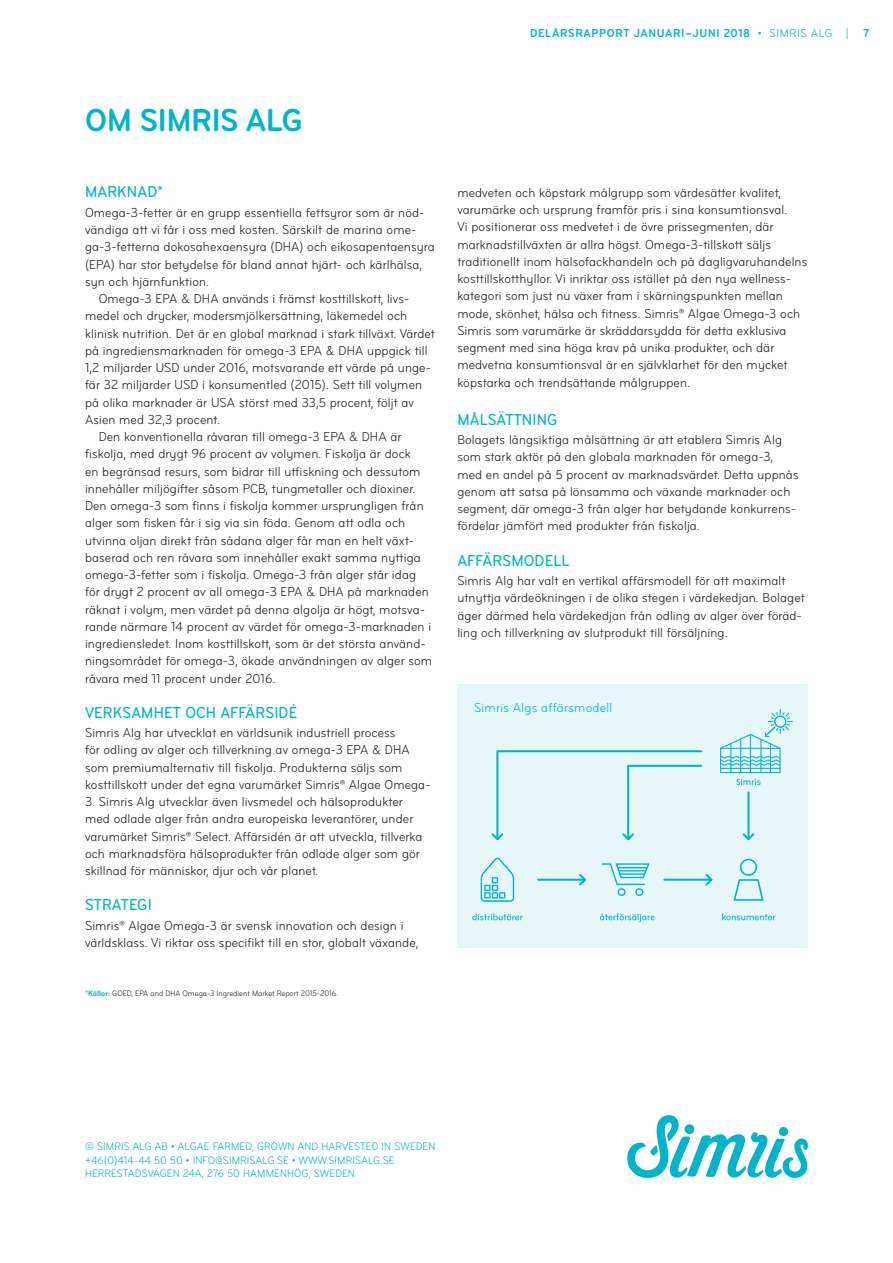
<style>
.page{position:relative;width:893px;height:1263px;background:#fff}
.page>*{position:absolute;margin:0;border:0;box-sizing:border-box;transform-origin:0 0}
.rubrik{font:700 condensed 33px "Bryant";color:#00b5cb}
.Mellanrubrik_11{font:500 condensed 16.5px "Bryant";letter-spacing:.01em;color:#00b5cb}
.brödtext_9_11_5{font:condensed 13.5px/17.2px "Bryant";letter-spacing:.01em;color:#231f20}
.Tabellformat{font:condensed 13.5px "Bryant";letter-spacing:.02em;color:#00b5cb}
.t1{font:700 condensed 12px "Bryant";letter-spacing:.055em;color:#00b5cb}
.brödtext_9_11_5-2{font:condensed 11.25px "Bryant";letter-spacing:.01em;color:#00b5cb}
.faktatext_bildtext{font:condensed 8.25px "Bryant";color:#231f20}
.s1{font-weight:400}
.s2{font-weight:700;color:#00b5cb}
</style>
<div class="page">
<svg style="left:627px;top:1115px;width:181px;height:63px"></svg>
<div style="left:457px;top:684px;width:351px;height:264px;background:#e7f6f8"></div>
<hr style="left:537px;top:879px;width:49px;height:2px;background:#00b5cb">
<svg style="left:579px;top:874px;width:7px;height:11px"></svg>
<hr style="left:663px;top:879px;width:49px;height:2px;background:#00b5cb">
<svg style="left:705px;top:874px;width:7px;height:11px"></svg>
<svg style="left:492px;top:750px;width:210px;height:90px"></svg>
<hr style="left:747px;top:791px;width:2px;height:49px;background:#00b5cb">
<svg style="left:743px;top:833px;width:11px;height:7px"></svg>
<svg style="left:481px;top:858px;width:33px;height:44px"></svg>
<svg style="left:602px;top:863px;width:47px;height:33px"></svg>
<hr style="left:619px;top:873px;width:26px;height:2px;background:#00b5cb">
<svg style="left:733px;top:859px;width:30px;height:42px"></svg>
<svg style="left:472px;top:913px;width:51px;height:7px"></svg>
<svg style="left:600px;top:913px;width:55px;height:9px"></svg>
<svg style="left:722px;top:913px;width:54px;height:7px"></svg>
<svg style="left:737px;top:779px;width:23px;height:6px"></svg>
<svg style="left:720px;top:709px;width:73px;height:64px"></svg>
<p class="t1" style="left:530px;top:25px;width:341px">DELÅRSRAPPORT JANUARI–JUNI 2018 <span class="s1">• SIMRIS ALG |</span> 7</p>
<p class="rubrik" style="left:85px;top:100px;width:219px">OM SIMRIS ALG</p>
<p class="Mellanrubrik_11" style="left:85px;top:182px;width:80px">MARKNAD*</p>
<p class="brödtext_9_11_5" style="left:85px;top:204px;width:351px">Omega-3-fetter är en grupp essentiella fettsyror som är nöd&shy;vändiga att vi får i oss med kosten. Särskilt de marina ome&shy;ga-3-fetterna dokosahexaensyra (DHA) och eikosapentaensyra (EPA) har stor betydelse för bland annat hjärt- och kärlhälsa, syn och hjärnfunktion.</p>
<p class="brödtext_9_11_5" style="left:85px;top:290px;width:351px;text-indent:14px">Omega-3 EPA &amp; DHA används i främst kosttillskott, livs&shy;medel och drycker, modersmjölkersättning, läkemedel och klinisk nutrition. Det är en global marknad i stark tillväxt. Värdet på ingrediensmarknaden för omega-3 EPA &amp; DHA uppgick till 1,2 miljarder USD under 2016, motsvarande ett värde på unge&shy;fär 32 miljarder USD i konsumentled (2015). Sett till volymen på olika marknader är USA störst med 33,5 procent, följt av Asien med 32,3 procent.</p>
<p class="brödtext_9_11_5" style="left:85px;top:428px;width:349px;text-indent:14px">Den konventionella råvaran till omega-3 EPA &amp; DHA är fiskolja, med drygt 96 procent av volymen. Fiskolja är dock<br>en begränsad resurs, som bidrar till utfiskning och dessutom innehåller miljögifter såsom PCB, tungmetaller och dioxiner.<br>Den omega-3 som finns i fiskolja kommer ursprungligen från alger som fisken får i sig via sin föda. Genom att odla och utvinna oljan direkt från sådana alger får man en helt växt&shy;baserad och ren råvara som innehåller exakt samma nyttiga omega-3-fetter som i fiskolja. Omega-3 från alger står idag för drygt 2 procent av all omega-3 EPA &amp; DHA på marknaden räknat i volym, men värdet på denna algolja är högt, motsva&shy;rande närmare 14 procent av värdet för omega-3-marknaden i ingrediensledet. Inom kosttillskott, som är det största använd&shy;ningsområdet för omega-3, ökade användningen av alger som råvara med 11 procent under 2016.</p>
<p class="Mellanrubrik_11" style="left:85px;top:702px;width:214px">VERKSAMHET OCH AFFÄRSIDÉ</p>
<p class="brödtext_9_11_5" style="left:85px;top:724px;width:312px">Simris Alg har utvecklat en världsunik industriell process</p>
<p class="brödtext_9_11_5" style="left:85px;top:741px;width:347px">för odling av alger och tillverkning av omega-3 EPA &amp; DHA som premiumalternativ till fiskolja. Produkterna säljs som kosttillskott under det egna varumärket Simris® Algae Omega-</p>
<p class="brödtext_9_11_5" style="left:85px;top:793px;width:339px">3. Simris Alg utvecklar även livsmedel och hälsoprodukter med odlade alger från andra europeiska leverantörer, under varumärket Simris® Select. Affärsidén är att utveckla, tillverka och marknadsföra hälsoprodukter från odlade alger som gör skillnad för människor, djur och vår planet.</p>
<p class="Mellanrubrik_11" style="left:85px;top:895px;width:68px">STRATEGI</p>
<p class="brödtext_9_11_5" style="left:85px;top:917px;width:335px">Simris® Algae Omega-3 är svensk innovation och design i världsklass. Vi riktar oss specifikt till en stor, globalt växande,</p>
<p class="faktatext_bildtext" style="left:85px;top:988px;width:255px"><span class="s2">*Källor:</span> GOED, EPA and DHA Omega-3 Ingredient Market Report 2015-2016.</p>
<p class="brödtext_9_11_5" style="left:457px;top:184px;width:351px">medveten och köpstark målgrupp som värdesätter kvalitet, varumärke och ursprung framför pris i sina konsumtionsval.<br>Vi positionerar oss medvetet i de övre prissegmenten, där marknadstillväxten är allra högst. Omega-3-tillskott säljs traditionellt inom hälsofackhandeln och på dagligvaruhandelns kosttillskotthyllor. Vi inriktar oss istället på den nya wellness&shy;kategori som just nu växer fram i skärningspunkten mellan mode, skönhet, hälsa och fitness. Simris® Algae Omega-3 och Simris som varumärke är skräddarsydda för detta exklusiva segment med sina höga krav på unika produkter, och där medvetna konsumtionsval är en självklarhet för den mycket köpstarka och trendsättande målgruppen.</p>
<p class="Mellanrubrik_11" style="left:457px;top:409px;width:102px">MÅLSÄTTNING</p>
<p class="brödtext_9_11_5" style="left:457px;top:431px;width:343px">Bolagets långsiktiga målsättning är att etablera Simris Alg som stark aktör på den globala marknaden för omega-3, med en andel på 5 procent av marknadsvärdet. Detta uppnås genom att satsa på lönsamma och växande marknader och segment, där omega-3 från alger har betydande konkurrens&shy;fördelar jämfört med produkter från fiskolja.</p>
<p class="Mellanrubrik_11" style="left:457px;top:550px;width:114px">AFFÄRSMODELL</p>
<p class="brödtext_9_11_5" style="left:457px;top:572px;width:349px">Simris Alg har valt en vertikal affärsmodell för att maximalt utnyttja värdeökningen i de olika stegen i värdekedjan. Bolaget äger därmed hela värdekedjan från odling av alger över föräd&shy;ling och tillverkning av slutprodukt till försäljning.</p>
<p class="Tabellformat" style="left:474px;top:700px;width:140px">Simris Algs affärsmodell</p>
<p class="brödtext_9_11_5-2" style="left:85px;top:1140px;width:352px">© SIMRIS ALG AB • ALGAE FARMED, GROWN AND HARVESTED IN SWEDEN</p>
<p class="brödtext_9_11_5-2" style="left:85px;top:1153px;width:311px">+46(0)414-44 50 50 • INFO@SIMRISALG.SE • WWW.SIMRISALG.SE</p>
<p class="brödtext_9_11_5-2" style="left:85px;top:1167px;width:271px">HERRESTADSVÄGEN 24A, 276 50 HAMMENHÖG, SWEDEN</p>
</div>
